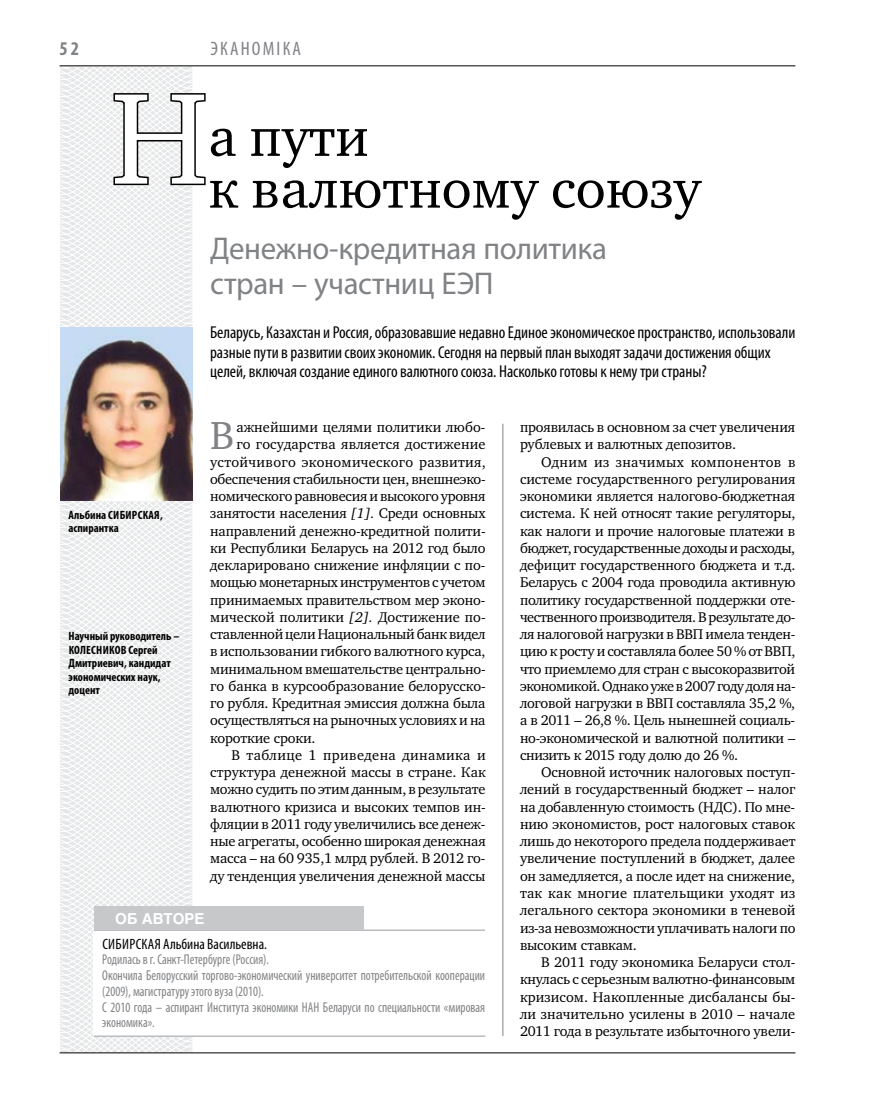
<style>
.page{position:relative;width:872px;height:1106px;background:#fff}
.page>*{position:absolute;margin:0;border:0;box-sizing:border-box;transform-origin:0 0}
.t1{font:132.6px "Charter C";color:#fff}
.t2{font:55.5px/51.8px "Charter C";color:#000}
.t3{font:40.05px "Charter C";color:#808285}
.t4{font:31.5px/34.5px "Myriad Pro";letter-spacing:-.01em;color:#808285}
.t5{font:condensed 19.5px "Myriad Pro";color:#808285}
.t6{font:700 condensed 19.5px "Myriad Pro";color:#808285}
.t7{font:condensed 17.25px/19.5px "Myriad Pro";letter-spacing:-.005em;color:#000}
.t8{font:condensed 15px "Myriad Pro";color:#000}
.t9{font:700 15px "Helios";color:#fff}
.t10{font:14.4px/17.2px "Charter C";letter-spacing:-.01em;color:#000;text-align:justify}
.t11{font:14.4px "Charter C";letter-spacing:.02em;color:#000}
.t12{font:14.4px "Charter C";letter-spacing:.01em;color:#000}
.t13{font:14.4px "Charter C";letter-spacing:.025em;color:#000}
.t14{font:condensed 14.25px/15.8px "Myriad Pro";color:#808285;scale:.9 1}
.t15{font:700 condensed 12px/13.5px "Myriad Pro";color:#000}
.s1{font-style:italic}
</style>
<div class="page">
<svg style="left:59px;top:65px;width:192px;height:989px"></svg>
<hr style="left:60px;top:1052px;width:735px;height:1px;background:#000">
<hr style="left:60px;top:65px;width:735px;height:1px;background:#000">
<hr style="left:502px;top:424px;width:1px;height:612px;background:#808285">
<svg style="left:112px;top:92px;width:95px;height:95px"></svg>
<img style="left:60px;top:328px;width:133px;height:172px">
<div style="left:94px;top:929px;width:391px;height:107px;background:#fff"></div>
<hr style="left:94px;top:929px;width:391px;height:2px;background:#bcbdc0">
<hr style="left:94px;top:1035px;width:391px;height:2px;background:#bcbdc0">
<div style="left:94px;top:906px;width:269px;height:23px;background:#c6c8ca"></div>
<h3 class="t6" style="left:60px;top:37px;width:21px">52</h3>
<h3 class="t5" style="left:210px;top:37px;width:92px">эканоміка</h3>
<h1 class="t1" style="left:111px;top:65px;width:99px">Н</h1>
<h2 class="t2" style="left:208px;top:112px;width:494px">а пути<br>к валютному союзу</h2>
<h3 class="t4" style="left:210px;top:231px;width:398px">Денежно-кредитная политика стран – участниц ЕЭП</h3>
<p class="t7" style="left:210px;top:323px;width:586px">Беларусь, Казахстан и Россия, образовавшие недавно Единое экономическое пространство, использовали разные пути в развитии своих экономик. Сегодня на первый план выходят задачи достижения общих целей, включая создание единого валютного союза. Насколько готовы к нему три страны?</p>
<p class="t15" style="left:69px;top:508px;width:96px">Альбина Сибирская, аспирантка</p>
<p class="t15" style="left:69px;top:629px;width:112px">Научный руководитель –<br>Колесн иков Сергей<br>Дмитриевич, кандидат экономических наук, доцент</p>
<h3 class="t3" style="left:210px;top:413px;width:26px">В</h3>
<p class="t10" style="left:236px;top:418px;width:251px">ажнейшими целями политики любо-</p>
<p class="t12" style="left:236px;top:436px;width:251px">го государства является достижение</p>
<p class="t11" style="left:210px;top:453px;width:277px">устойчивого экономического развития,</p>
<p class="t10" style="left:210px;top:470px;width:277px">обеспечения стабильности цен, внешнеэко-</p>
<p class="t10" style="left:210px;top:487px;width:277px">номического равновесия и высокого уровня</p>
<p class="t10" style="left:210px;top:505px;width:277px">занятости населения <span class="s1">[1].</span> Среди основных</p>
<p class="t10" style="left:210px;top:522px;width:277px">направлений денежно-кредитной полити-</p>
<p class="t10" style="left:210px;top:539px;width:277px">ки Республики Беларусь на 2012 год было</p>
<p class="t10" style="left:210px;top:556px;width:277px">декларировано снижение инфляции с по-</p>
<p class="t10" style="left:210px;top:574px;width:277px">мощью монетарных инструментов с учетом</p>
<p class="t10" style="left:210px;top:591px;width:277px">принимаемых правительством мер эконо-</p>
<p class="t10" style="left:210px;top:608px;width:277px">мической политики <span class="s1">[2].</span> Достижение по-</p>
<p class="t10" style="left:210px;top:625px;width:277px">ставленной цели Национальный банк видел</p>
<p class="t10" style="left:210px;top:643px;width:277px">в использовании гибкого валютного курса,</p>
<p class="t10" style="left:210px;top:660px;width:277px">минимальном вмешательстве центрально-</p>
<p class="t10" style="left:210px;top:677px;width:277px">го банка в курсообразование белорусско-</p>
<p class="t10" style="left:210px;top:694px;width:277px">го рубля. Кредитная эмиссия должна была</p>
<p class="t10" style="left:210px;top:712px;width:277px">осуществляться на рыночных условиях и на</p>
<p class="t10" style="left:210px;top:729px;width:107px">короткие сроки.</p>
<p class="t13" style="left:231px;top:747px;width:256px">В таблице 1 приведена динамика и</p>
<p class="t10" style="left:210px;top:763px;width:277px">структура денежной массы в стране. Как</p>
<p class="t10" style="left:210px;top:781px;width:277px">можно судить по этим данным, в результате</p>
<p class="t10" style="left:210px;top:798px;width:277px">валютного кризиса и высоких темпов ин-</p>
<p class="t10" style="left:210px;top:815px;width:277px">фляции в 2011 году увеличились все денеж-</p>
<p class="t10" style="left:210px;top:832px;width:277px">ные агрегаты, особенно широкая денежная</p>
<p class="t10" style="left:210px;top:850px;width:277px">масса – на 60 935,1 млрд рублей. В 2012 го-</p>
<p class="t10" style="left:210px;top:867px;width:277px">ду тенденция увеличения денежной массы</p>
<p class="t9" style="left:115px;top:909px;width:91px">об авторе</p>
<p class="t8" style="left:102px;top:934px;width:166px">Сибирская Альбина Васильевна.</p>
<p class="t14" style="left:102px;top:951px;width:427px">Родилась в г. Санкт-Петербурге (Россия).<br>Окончила Белорусский торгово-экономический университет потребительской кооперации (2009), магистратуру этого вуза (2010).<br>С 2010 года – аспирант Института экономики НАН Беларуси по специальности «мировая экономика».</p>
<p class="t10" style="left:520px;top:418px;width:277px">проявилась в основном за счет увеличения рублевых и валютных депозитов.</p>
<p class="t10" style="left:520px;top:453px;width:277px;text-indent:21px">Одним из значимых компонентов в системе государственного регулирования экономики является налогово-бюджетная система. К ней относят такие регуляторы, как налоги и прочие налоговые платежи в бюджет, государственные доходы и расходы, дефицит государственного бюджета и т.д.<br>Беларусь с 2004 года проводила активную политику государственной поддержки оте&shy;чественного производителя. В результате до&shy;ля налоговой нагрузки в ВВП имела тенден&shy;цию к росту и составляла более 50 % от ВВП, что приемлемо для стран с высокоразвитой экономикой. Однако уже в 2007 году доля на&shy;логовой нагрузки в ВВП составляла 35,2 %, а в 2011 – 26,8 %. Цель нынешней социаль&shy;но-экономической и валютной политики – снизить к 2015 году долю до 26 %.</p>
<p class="t10" style="left:520px;top:764px;width:277px;text-indent:21px">Основной источник налоговых поступ&shy;лений в государственный бюджет – налог на добавленную стоимость (НДС). По мне&shy;нию экономистов, рост налоговых ставок лишь до некоторого предела поддерживает увеличение поступлений в бюджет, далее он замедляется, а после идет на снижение, так как многие плательщики уходят из легального сектора экономики в теневой из-за невозможности уплачивать налоги по высоким ставкам.</p>
<p class="t10" style="left:520px;top:953px;width:277px;text-indent:21px">В 2011 году экономика Беларуси стол&shy;кнулась с серьезным валютно-финансовым кризисом. Накопленные дисбалансы бы&shy;ли значительно усилены в 2010 – начале 2011 года в результате избыточного увели-</p>
</div>
